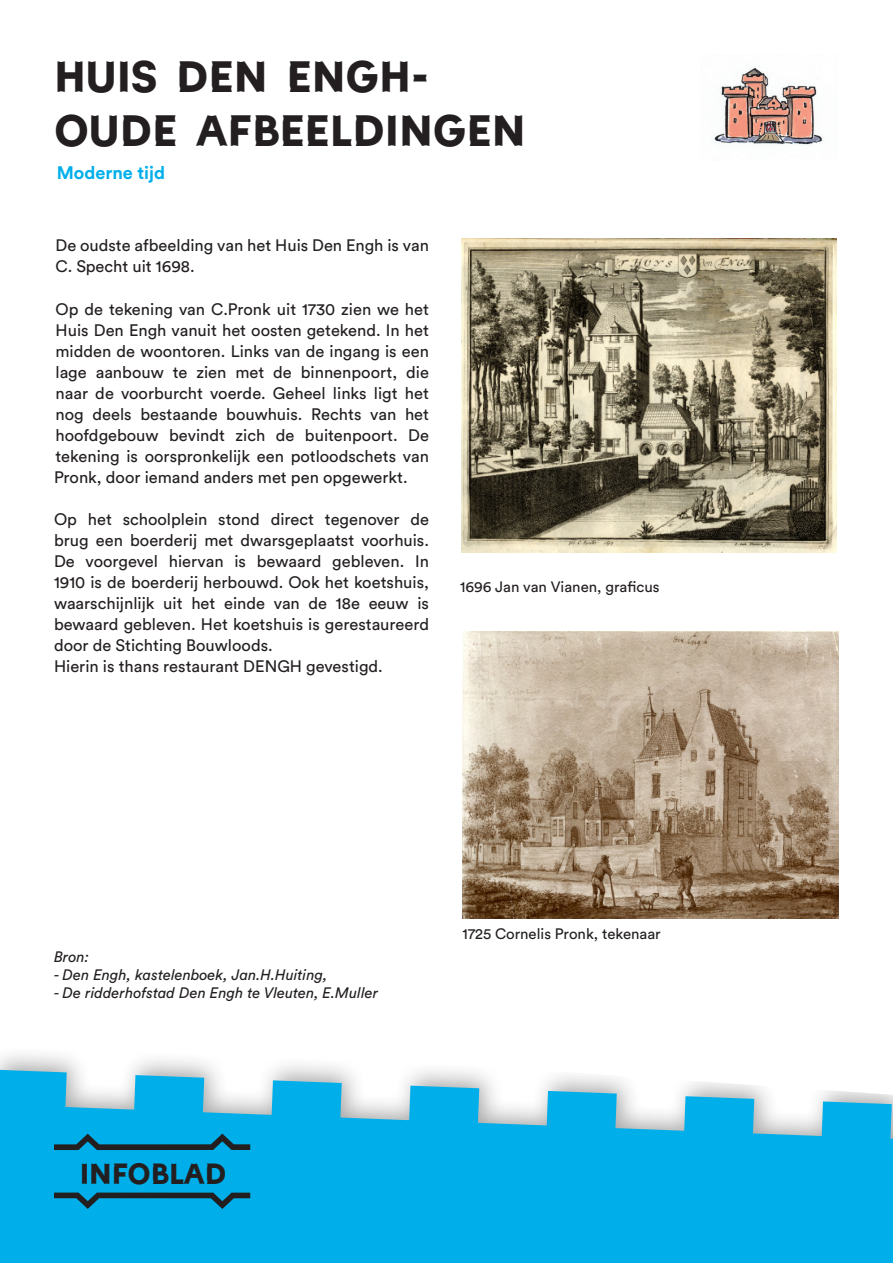
<style>
.page{position:relative;width:893px;height:1263px;background:#fff}
.page>*{position:absolute;margin:0;border:0;box-sizing:border-box;transform-origin:0 0}
.t1{font:47.25px "Castellum";color:#231f20}
.t2{font:31.5px "Castellum";color:#231f20}
.t3{font:700 18px "Circular Std";color:#00afea}
.t4{font:16.5px/21px "Circular Std";color:#231f20;text-align:justify}
.t5{font:italic 15px "Circular Std";color:#231f20}
.t6{font:15px "Circular Std";color:#231f20}
</style>
<div class="page">
<img style="left:714px;top:67px;width:109px;height:79px">
<svg style="left:0;top:1070px;width:893px;height:193px;background:#2ab9ea"></svg>
<svg style="left:54px;top:1192px;width:196px;height:17px;background:#0c7ba1"></svg>
<svg style="left:54px;top:1133px;width:196px;height:17px;background:#0c7ba1"></svg>
<img style="left:461px;top:238px;width:375px;height:315px">
<img style="left:463px;top:631px;width:376px;height:287px">
<p class="t1" style="left:54px;top:54px;width:377px">HUIS DEN ENGH-</p>
<p class="t1" style="left:54px;top:108px;width:473px">OUDE AFBEELDINGEN</p>
<p class="t3" style="left:57px;top:161px;width:110px">Moderne tijd</p>
<p class="t4" style="left:56px;top:235px;width:375px">De oudste afbeelding van het Huis Den Engh is van<br>C. Specht uit 1698.</p>
<p class="t4" style="left:54px;top:298px;width:377px">Op de tekening van C.Pronk uit 1730 zien we het Huis Den Engh vanuit het oosten getekend. In het midden de woontoren. Links van de ingang is een lage aanbouw te zien met de binnenpoort, die naar de voorburcht voerde. Geheel links ligt het nog deels bestaande bouwhuis. Rechts van het hoofdgebouw bevindt zich de buitenpoort. De tekening is oorspronkelijk een potloodschets van Pronk, door iemand anders met pen opgewerkt.</p>
<p class="t4" style="left:54px;top:508px;width:377px">Op het schoolplein stond direct tegenover de brug een boerderij met dwarsgeplaatst voorhuis.<br>De voorgevel hiervan is bewaard gebleven. In 1910 is de boerderij herbouwd. Ook het koetshuis, waarschijnlijk uit het einde van de 18e eeuw is bewaard gebleven. Het koetshuis is gerestaureerd door de Stichting Bouwloods.</p>
<p class="t4" style="left:54px;top:655px;width:330px">Hierin is thans restaurant DENGH gevestigd.</p>
<p class="t6" style="left:460px;top:578px;width:201px">1696 Jan van Vianen, graficus</p>
<p class="t5" style="left:54px;top:947px;width:37px">Bron:</p>
<p class="t5" style="left:54px;top:965px;width:275px">- Den Engh, kastelenboek, Jan.H.Huiting,</p>
<p class="t5" style="left:54px;top:983px;width:326px">- De ridderhofstad Den Engh te Vleuten, E.Muller</p>
<p class="t2" style="left:80px;top:1159px;width:148px">INFOBLAD</p>
<p class="t6" style="left:463px;top:925px;width:200px">1725 Cornelis Pronk, tekenaar</p>
</div>
